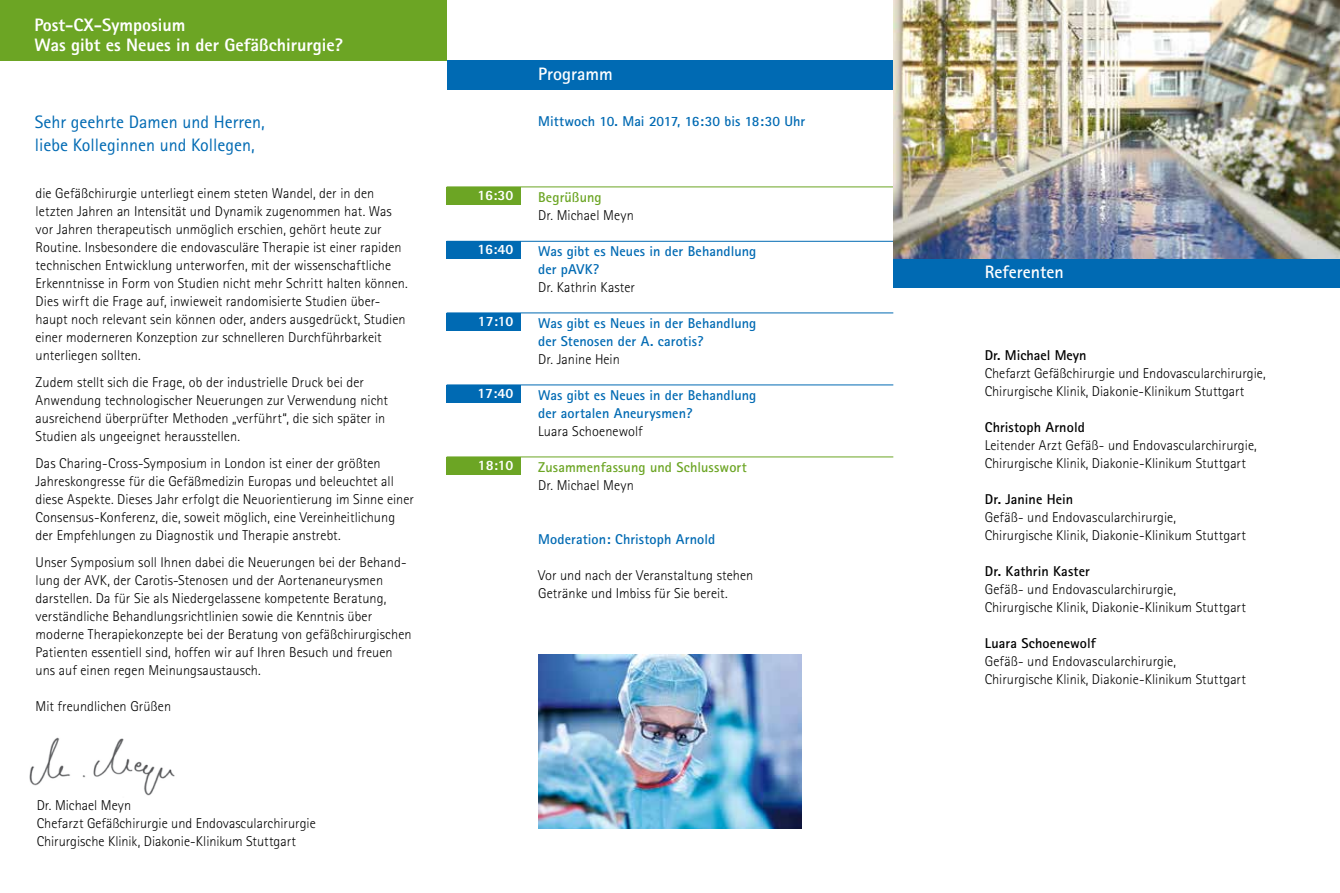
<style>
.page{position:relative;width:1340px;height:893px;background:#fff}
.page>*{position:absolute;margin:0;border:0;box-sizing:border-box;transform-origin:0 0}
.t1{font:18px/22.5px "Rotis Sans Serif";color:#006ab3}
.t2{font:800 18px/19.5px "Rotis Sans Serif";color:#fff}
.t3{font:700 18px "Rotis Sans Serif";color:#fff}
.t4{font:300 14.25px/18px "Rotis Sans Serif";letter-spacing:.005em;color:#000}
.t5{font:700 14.25px/18px "Rotis Sans Serif";letter-spacing:.005em;color:#006ab3}
.t6{font:700 14.25px "Rotis Sans Serif";letter-spacing:.005em;color:#000}
.t7{font:700 14.25px "Rotis Sans Serif";letter-spacing:.01em;color:#6ca524}
.t8{font:800 14.25px "Rotis Sans Serif";color:#fff}
</style>
<div class="page">
<div style="left:446px;top:61px;width:447px;height:29px;background:#006ab3"></div>
<div style="left:893px;top:259px;width:446px;height:29px;background:#006ab3"></div>
<div style="left:0;top:0;width:446px;height:61px;background:#6ca524"></div>
<hr style="left:446px;top:187px;width:447px;height:1px;background:#6ca524">
<div style="left:446px;top:187px;width:75px;height:17px;background:#6ca524"></div>
<hr style="left:446px;top:241px;width:447px;height:1px;background:#006ab3">
<div style="left:446px;top:241px;width:75px;height:18px;background:#006ab3"></div>
<hr style="left:446px;top:313px;width:447px;height:1px;background:#006ab3">
<div style="left:446px;top:313px;width:75px;height:18px;background:#006ab3"></div>
<hr style="left:446px;top:385px;width:447px;height:1px;background:#006ab3">
<hr style="left:446px;top:457px;width:447px;height:1px;background:#6ca524">
<div style="left:446px;top:385px;width:75px;height:18px;background:#006ab3"></div>
<div style="left:446px;top:457px;width:75px;height:18px;background:#6ca524"></div>
<img style="left:538px;top:655px;width:263px;height:174px">
<img style="left:893px;top:0;width:446px;height:259px">
<img style="left:29px;top:737px;width:146px;height:59px">
<p class="t2" style="left:34px;top:15px;width:310px">Post-CX-Symposium<br>Was gibt es Neues in der Gefäßchirurgie?</p>
<p class="t1" style="left:35px;top:111px;width:231px">Sehr geehrte Damen und Herren, liebe Kolleginnen und Kollegen,</p>
<p class="t4" style="left:36px;top:184px;width:374px">die Gefäßchirurgie unterliegt einem steten Wandel, der in den letzten Jahren an Intensität und Dynamik zugenommen hat. Was vor Jahren therapeutisch unmöglich erschien, gehört heute zur Routine. Insbesondere die endovasculäre Therapie ist einer rapiden technischen Entwicklung unterworfen, mit der wissenschaftliche Erkenntnisse in Form von Studien nicht mehr Schritt halten können.<br>Dies wirft die Frage auf, inwieweit randomisierte Studien über&shy;haupt noch relevant sein können oder, anders ausgedrückt, Studien einer moderneren Konzeption zur schnelleren Durchführbarkeit unterliegen sollten.</p>
<p class="t4" style="left:36px;top:373px;width:354px">Zudem stellt sich die Frage, ob der industrielle Druck bei der Anwendung technologischer Neuerungen zur Verwendung nicht ausreichend überprüfter Methoden „verführt“, die sich später in Studien als ungeeignet herausstellen.</p>
<p class="t4" style="left:36px;top:454px;width:380px">Das Charing-Cross-Symposium in London ist einer der größten Jahreskongresse für die Gefäßmedizin Europas und beleuchtet all diese Aspekte. Dieses Jahr erfolgt die Neuorientierung im Sinne einer Consensus-Konferenz, die, soweit möglich, eine Vereinheitlichung der Empfehlungen zu Diagnostik und Therapie anstrebt.</p>
<p class="t4" style="left:36px;top:553px;width:377px">Unser Symposium soll Ihnen dabei die Neuerungen bei der Behand&shy;lung der AVK, der Carotis-Stenosen und der Aortenaneurysmen darstellen. Da für Sie als Niedergelassene kompetente Beratung, verständliche Behandlungsrichtlinien sowie die Kenntnis über moderne Therapiekonzepte bei der Beratung von gefäßchirurgischen Patienten essentiell sind, hoffen wir auf Ihren Besuch und freuen uns auf einen regen Meinungsaustausch.</p>
<p class="t4" style="left:36px;top:697px;width:137px">Mit freundlichen Grüßen</p>
<p class="t4" style="left:37px;top:796px;width:281px">Dr. Michael Meyn<br>Chefarzt Gefäßchirurgie und Endovascularchirurgie<br>Chirurgische Klinik, Diakonie-Klinikum Stuttgart</p>
<p class="t3" style="left:538px;top:63px;width:76px">Programm</p>
<p class="t5" style="left:538px;top:112px;width:269px">Mittwoch 10. Mai 2017, 16:30 bis 18:30 Uhr</p>
<p class="t8" style="left:477px;top:186px;width:37px">16:30</p>
<p class="t8" style="left:477px;top:240px;width:37px">16:40</p>
<p class="t8" style="left:478px;top:312px;width:37px">17:10</p>
<p class="t8" style="left:477px;top:384px;width:37px">17:40</p>
<p class="t8" style="left:478px;top:456px;width:37px">18:10</p>
<p class="t7" style="left:538px;top:188px;width:65px">Begrüßung</p>
<p class="t4" style="left:538px;top:206px;width:97px">Dr. Michael Meyn</p>
<p class="t5" style="left:538px;top:242px;width:220px">Was gibt es Neues in der Behandlung der pAVK?</p>
<p class="t4" style="left:538px;top:278px;width:98px">Dr. Kathrin Kaster</p>
<p class="t5" style="left:538px;top:314px;width:220px">Was gibt es Neues in der Behandlung der Stenosen der A. carotis?</p>
<p class="t4" style="left:538px;top:350px;width:83px">Dr. Janine Hein</p>
<p class="t5" style="left:538px;top:386px;width:220px">Was gibt es Neues in der Behandlung der aortalen Aneurysmen?</p>
<p class="t4" style="left:538px;top:422px;width:106px">Luara Schoenewolf</p>
<p class="t7" style="left:538px;top:458px;width:210px">Zusammenfassung und Schlusswort</p>
<p class="t4" style="left:538px;top:476px;width:97px">Dr. Michael Meyn</p>
<p class="t5" style="left:538px;top:530px;width:179px">Moderation: Christoph Arnold</p>
<p class="t4" style="left:538px;top:566px;width:217px">Vor und nach der Veranstaltung stehen<br>Getränke und Imbiss für Sie bereit.</p>
<p class="t3" style="left:984px;top:261px;width:80px">Referenten</p>
<p class="t6" style="left:984px;top:346px;width:103px">Dr. Michael Meyn</p>
<p class="t4" style="left:984px;top:364px;width:282px">Chefarzt Gefäßchirurgie und Endovascularchirurgie,<br>Chirurgische Klinik, Diakonie-Klinikum Stuttgart</p>
<p class="t6" style="left:984px;top:418px;width:102px">Christoph Arnold</p>
<p class="t4" style="left:984px;top:436px;width:273px">Leitender Arzt Gefäß- und Endovascularchirurgie,<br>Chirurgische Klinik, Diakonie-Klinikum Stuttgart</p>
<p class="t6" style="left:984px;top:490px;width:90px">Dr. Janine Hein</p>
<p class="t4" style="left:984px;top:508px;width:263px">Gefäß- und Endovascularchirurgie,<br>Chirurgische Klinik, Diakonie-Klinikum Stuttgart</p>
<p class="t6" style="left:984px;top:562px;width:106px">Dr. Kathrin Kaster</p>
<p class="t4" style="left:984px;top:580px;width:263px">Gefäß- und Endovascularchirurgie,<br>Chirurgische Klinik, Diakonie-Klinikum Stuttgart</p>
<p class="t6" style="left:984px;top:634px;width:113px">Luara Schoenewolf</p>
<p class="t4" style="left:984px;top:652px;width:263px">Gefäß- und Endovascularchirurgie,<br>Chirurgische Klinik, Diakonie-Klinikum Stuttgart</p>
</div>
